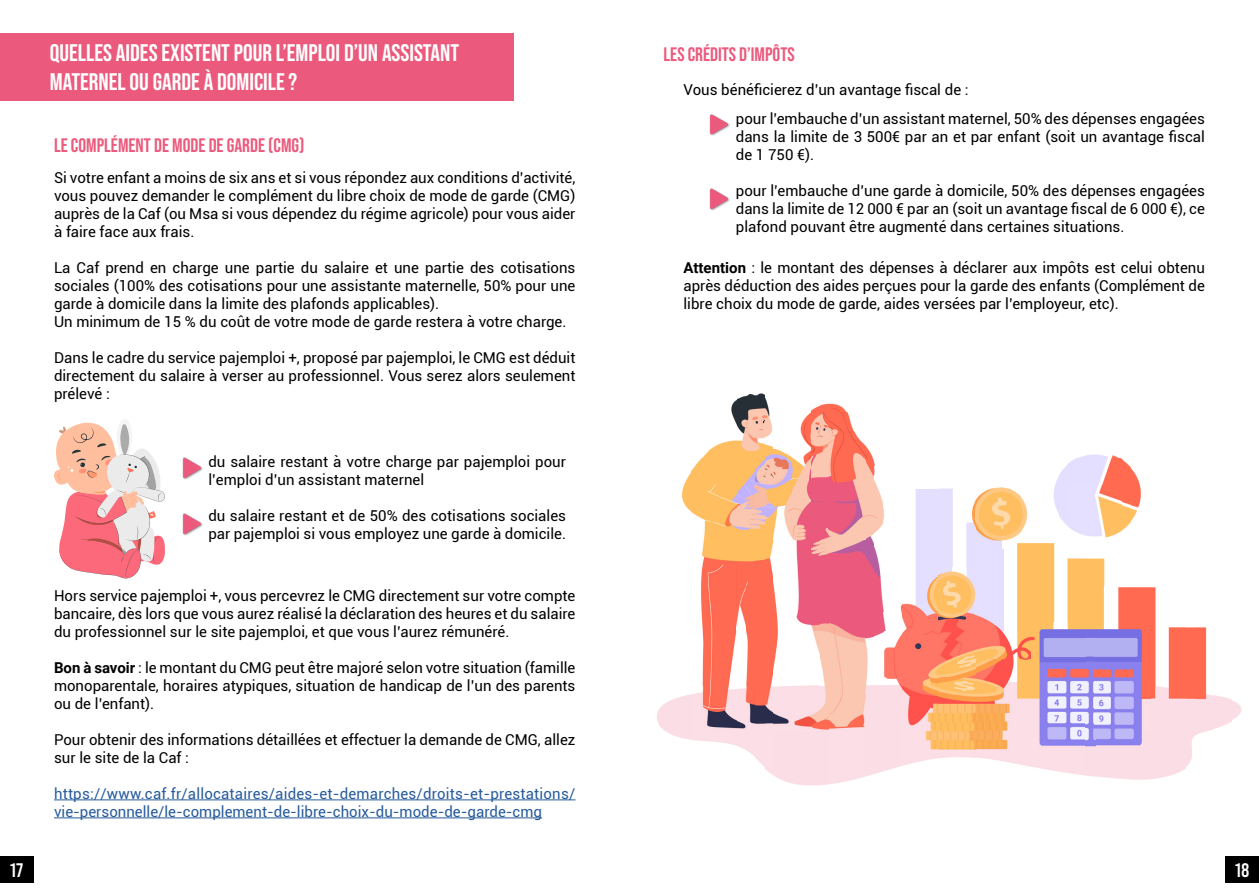
<style>
.page{position:relative;width:1259px;height:893px;background:#fff}
.page>*{position:absolute;margin:0;border:0;box-sizing:border-box;transform-origin:0 0}
.t1{font:24px/28.8px "Bebas Neue";color:#fff}
.t2{font:19.5px "Bebas Neue";color:#eb5a7d}
.t3{font:19.5px "Bebas";color:#fff}
.t4{font:15px/18px "Roboto";color:#000;text-align:justify}
.t5{font:15px/18px "Roboto";letter-spacing:.005em;color:#275b9b}
.s1{font-weight:700}
</style>
<div class="page">
<div style="left:0;top:856px;width:33px;height:26px;background:#000"></div>
<div style="left:1225px;top:856px;width:34px;height:26px;background:#000"></div>
<div style="left:0;top:34px;width:513px;height:67px;background:#eb5a7d"></div>
<svg style="left:54px;top:422px;width:111px;height:157px"></svg>
<hr style="left:54px;top:799px;width:521px;height:1px;background:#275b9b">
<hr style="left:54px;top:817px;width:488px;height:1px;background:#275b9b">
<img style="left:773px;top:685px;width:55px;height:101px">
<img style="left:828px;top:539px;width:37px;height:246px">
<img style="left:1095px;top:585px;width:55px;height:195px">
<img style="left:1150px;top:685px;width:18px;height:94px">
<img style="left:764px;top:430px;width:9px;height:345px">
<img style="left:865px;top:676px;width:37px;height:101px">
<img style="left:1030px;top:622px;width:55px;height:154px">
<img style="left:1085px;top:558px;width:10px;height:219px">
<img style="left:1168px;top:627px;width:18px;height:149px">
<img style="left:755px;top:421px;width:9px;height:345px">
<img style="left:902px;top:603px;width:36px;height:163px">
<img style="left:975px;top:631px;width:55px;height:136px">
<img style="left:1186px;top:627px;width:10px;height:140px">
<img style="left:736px;top:685px;width:19px;height:72px">
<img style="left:938px;top:567px;width:37px;height:191px">
<img style="left:690px;top:685px;width:46px;height:61px">
<img style="left:663px;top:694px;width:27px;height:46px">
<img style="left:1196px;top:627px;width:18px;height:108px">
<img style="left:657px;top:705px;width:6px;height:24px">
<img style="left:1214px;top:695px;width:18px;height:34px">
<img style="left:1232px;top:700px;width:10px;height:20px">
<img style="left:700px;top:521px;width:36px;height:164px">
<img style="left:745px;top:394px;width:10px;height:291px">
<img style="left:819px;top:403px;width:9px;height:282px">
<img style="left:1150px;top:587px;width:6px;height:98px">
<img style="left:773px;top:581px;width:5px;height:90px">
<img style="left:865px;top:445px;width:9px;height:231px">
<img style="left:883px;top:631px;width:19px;height:45px">
<img style="left:810px;top:406px;width:9px;height:246px">
<img style="left:874px;top:467px;width:9px;height:170px">
<img style="left:736px;top:396px;width:9px;height:231px">
<img style="left:791px;top:457px;width:19px;height:168px">
<img style="left:883px;top:613px;width:3px;height:18px">
<img style="left:975px;top:487px;width:28px;height:144px">
<img style="left:1017px;top:543px;width:13px;height:88px">
<img style="left:900px;top:605px;width:2px;height:9px">
<div style="left:1030px;top:543px;width:25px;height:79px;background:#ffbf61"></div>
<img style="left:1067px;top:558px;width:19px;height:64px">
<img style="left:915px;top:489px;width:23px;height:114px">
<img style="left:1095px;top:558px;width:10px;height:27px">
<img style="left:966px;top:502px;width:9px;height:65px">
<img style="left:1003px;top:487px;width:9px;height:54px">
<img style="left:773px;top:448px;width:18px;height:91px">
<img style="left:828px;top:430px;width:37px;height:109px">
<img style="left:1012px;top:490px;width:9px;height:49px">
<img style="left:1067px;top:457px;width:55px;height:81px">
<img style="left:1021px;top:497px;width:7px;height:33px">
<img style="left:1058px;top:466px;width:9px;height:59px">
<img style="left:1122px;top:459px;width:9px;height:71px">
<img style="left:690px;top:457px;width:46px;height:64px">
<img style="left:883px;top:507px;width:1px;height:14px">
<img style="left:1054px;top:479px;width:4px;height:33px">
<img style="left:1131px;top:468px;width:10px;height:53px">
<img style="left:682px;top:474px;width:8px;height:37px">
<img style="left:703px;top:448px;width:33px;height:9px">
<img style="left:800px;top:413px;width:10px;height:44px">
<img style="left:1082px;top:454px;width:35px;height:3px">
<img style="left:712px;top:440px;width:24px;height:8px">
<img style="left:731px;top:400px;width:5px;height:23px">
<img style="left:764px;top:394px;width:9px;height:36px">
<img style="left:828px;top:412px;width:26px;height:18px">
<img style="left:754px;top:393px;width:10px;height:28px">
<img style="left:828px;top:403px;width:19px;height:9px">
<img style="left:182px;top:457px;width:21px;height:23px">
<img style="left:182px;top:513px;width:21px;height:23px">
<img style="left:709px;top:114px;width:21px;height:22px">
<img style="left:709px;top:188px;width:21px;height:23px">
<h1 class="t1" style="left:50px;top:38px;width:411px">QUELLES AIDES EXISTENT POUR L’EMPLOI D’UN ASSISTANT<br>MATERNEL OU GARDE À DOMICILE ?</h1>
<h2 class="t2" style="left:54px;top:134px;width:252px">LE COMPLÉMENT DE MODE DE GARDE (CMG)</h2>
<p class="t4" style="left:54px;top:169px;width:523px">Si votre enfant a moins de six ans et si vous répondez aux conditions d’activité, vous pouvez demander le complément du libre choix de mode de garde (CMG) auprès de la Caf (ou Msa si vous dépendez du régime agricole) pour vous aider à faire face aux frais.</p>
<p class="t4" style="left:54px;top:259px;width:523px;text-align:left">La Caf prend en charge une partie du salaire et une partie des cotisations sociales (100% des cotisations pour une assistante maternelle, 50% pour une garde à domicile dans la limite des plafonds applicables).<br>Un minimum de 15 % du coût de votre mode de garde restera à votre charge.</p>
<p class="t4" style="left:54px;top:349px;width:523px">Dans le cadre du service pajemploi +, proposé par pajemploi, le CMG est déduit directement du salaire à verser au professionnel. Vous serez alors seulement prélevé :</p>
<p class="t4" style="left:208px;top:452px;width:359px">du salaire restant à votre charge par pajemploi pour l’emploi d’un assistant maternel</p>
<p class="t4" style="left:208px;top:506px;width:359px">du salaire restant et de 50% des cotisations sociales par pajemploi si vous employez une garde à domicile.</p>
<p class="t4" style="left:54px;top:586px;width:523px">Hors service pajemploi +, vous percevrez le CMG directement sur votre compte bancaire, dès lors que vous aurez réalisé la déclaration des heures et du salaire du professionnel sur le site pajemploi, et que vous l’aurez rémunéré.</p>
<p class="t4" style="left:54px;top:658px;width:523px"><span class="s1">Bon à savoir</span> : le montant du CMG peut être majoré selon votre situation (famille monoparentale, horaires atypiques, situation de handicap de l’un des parents ou de l’enfant).</p>
<p class="t4" style="left:54px;top:730px;width:523px">Pour obtenir des informations détaillées et effectuer la demande de CMG, allez sur le site de la Caf :</p>
<p class="t5" style="left:54px;top:784px;width:523px">https://www.caf.fr/allocataires/aides-et-demarches/droits-et-prestations/ vie-personnelle/le-complement-de-libre-choix-du-mode-de-garde-cmg</p>
<h2 class="t2" style="left:663px;top:44px;width:133px">LES CRÉDITS D’IMPÔTS</h2>
<p class="t4" style="left:683px;top:80px;width:287px">Vous bénéficierez d’un avantage fiscal de :</p>
<p class="t4" style="left:736px;top:109px;width:471px">pour l’embauche d’un assistant maternel, 50% des dépenses engagées dans la limite de 3 500€ par an et par enfant (soit un avantage fiscal de 1 750 €).</p>
<p class="t4" style="left:736px;top:181px;width:470px">pour l’embauche d’une garde à domicile, 50% des dépenses engagées dans la limite de 12 000 € par an (soit un avantage fiscal de 6 000 €), ce plafond pouvant être augmenté dans certaines situations.</p>
<p class="t4" style="left:683px;top:258px;width:523px"><span class="s1">Attention</span> : le montant des dépenses à déclarer aux impôts est celui obtenu après déduction des aides perçues pour la garde des enfants (Complément de libre choix du mode de garde, aides versées par l’employeur, etc).</p>
<h2 class="t3" style="left:10px;top:860px;width:15px">17</h2>
<h2 class="t3" style="left:1235px;top:860px;width:16px">18</h2>
</div>
